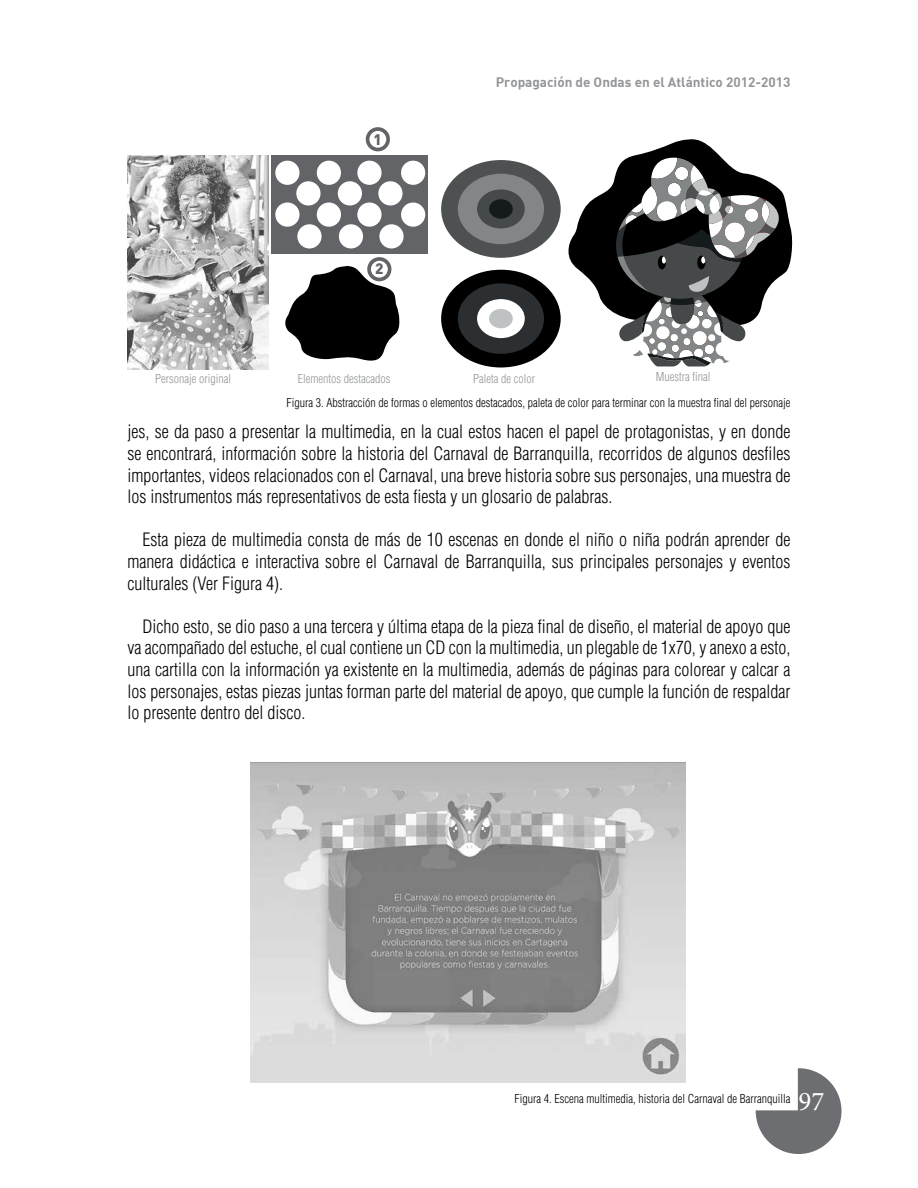
<style>
.page{position:relative;width:918px;height:1188px;background:#fff}
.page>*{position:absolute;margin:0;border:0;box-sizing:border-box;transform-origin:0 0}
.t1{font:27px "Minion Pro";color:#fff}
.t2{font:300 condensed 18px/21.6px "Helvetica LT Std";color:#000;text-align:justify}
.t3{font:900 15px "DI Nbek";color:#636467}
.t4{font:700 13.5px "DI Nbek";color:#939598}
.t5{font:300 condensed 12px "Helvetica LT Std";color:#000}
.t6{font:300 condensed 12px "Helvetica LT Std";color:#939598}
</style>
<div class="page">
<svg style="left:756px;top:1068px;width:86px;height:86px"></svg>
<div style="left:271px;top:155px;width:157px;height:99px;background:#636467"></div>
<img style="left:251px;top:763px;width:434px;height:320px">
<div style="left:441px;top:160px;width:120px;height:98px;background:#4e5151;border-radius:50%"></div>
<div style="left:458px;top:174px;width:86px;height:70px;background:#828687;border-radius:50%"></div>
<div style="left:477px;top:189px;width:48px;height:39px;background:#46494a;border-radius:50%"></div>
<div style="left:489px;top:199px;width:24px;height:20px;background:#151a1d;border-radius:50%"></div>
<div style="left:441px;top:270px;width:120px;height:97px;background:#000;border-radius:50%"></div>
<div style="left:458px;top:283px;width:86px;height:71px;background:#2b2f31;border-radius:50%"></div>
<div style="left:477px;top:299px;width:48px;height:39px;background:#fff;border-radius:50%"></div>
<div style="left:489px;top:309px;width:24px;height:19px;background:#bfc2c3;border-radius:50%"></div>
<div style="left:366px;top:127px;width:24px;height:24px;background:#636467;border-radius:50%"></div>
<svg style="left:367px;top:257px;width:24px;height:24px"></svg>
<img style="left:128px;top:155px;width:141px;height:214px">
<div style="left:369px;top:131px;width:17px;height:17px;background:#fff;border-radius:50%"></div>
<div style="left:371px;top:261px;width:17px;height:17px;background:#fff;border-radius:50%"></div>
<div style="left:275px;top:161px;width:25px;height:24px;background:#fff;border-radius:50%"></div>
<div style="left:296px;top:181px;width:25px;height:25px;background:#fff;border-radius:50%"></div>
<div style="left:297px;top:224px;width:25px;height:24px;background:#fff;border-radius:50%"></div>
<div style="left:275px;top:202px;width:25px;height:25px;background:#fff;border-radius:50%"></div>
<div style="left:317px;top:161px;width:24px;height:24px;background:#fff;border-radius:50%"></div>
<div style="left:338px;top:181px;width:24px;height:25px;background:#fff;border-radius:50%"></div>
<div style="left:339px;top:224px;width:24px;height:24px;background:#fff;border-radius:50%"></div>
<div style="left:317px;top:202px;width:24px;height:25px;background:#fff;border-radius:50%"></div>
<div style="left:357px;top:161px;width:25px;height:24px;background:#fff;border-radius:50%"></div>
<div style="left:378px;top:181px;width:25px;height:25px;background:#fff;border-radius:50%"></div>
<div style="left:379px;top:224px;width:25px;height:24px;background:#fff;border-radius:50%"></div>
<div style="left:357px;top:202px;width:25px;height:25px;background:#fff;border-radius:50%"></div>
<div style="left:401px;top:161px;width:24px;height:24px;background:#fff;border-radius:50%"></div>
<div style="left:401px;top:202px;width:24px;height:25px;background:#fff;border-radius:50%"></div>
<svg style="left:285px;top:266px;width:115px;height:95px"></svg>
<svg style="left:568px;top:139px;width:225px;height:227px"></svg>
<p class="t3" style="left:374px;top:129px;width:10px">1</p>
<p class="t3" style="left:375px;top:259px;width:10px">2</p>
<p class="t4" style="left:496px;top:73px;width:296px">Propagación de Ondas en el Atlántico 2012-2013</p>
<p class="t6" style="left:155px;top:371px;width:77px">Personaje original</p>
<p class="t6" style="left:298px;top:371px;width:94px">Elementos destacados</p>
<p class="t6" style="left:473px;top:371px;width:63px">Paleta de color</p>
<p class="t6" style="left:656px;top:369px;width:56px">Muestra final</p>
<p class="t5" style="left:287px;top:396px;width:505px">Figura 3. Abstracción de formas o elementos destacados, paleta de color para terminar con la muestra final del personaje</p>
<p class="t2" style="left:128px;top:421px;width:664px">jes, se da paso a presentar la multimedia, en la cual estos hacen el papel de protagonistas, y en donde se encontrará, información sobre la historia del Carnaval de Barranquilla, recorridos de algunos desfiles importantes, videos relacionados con el Carnaval, una breve historia sobre sus personajes, una muestra de los instrumentos más representativos de esta fiesta y un glosario de palabras.</p>
<p class="t2" style="left:128px;top:529px;width:664px;text-indent:15px">Esta pieza de multimedia consta de más de 10 escenas en donde el niño o niña podrán aprender de manera didáctica e interactiva sobre el Carnaval de Barranquilla, sus principales personajes y eventos culturales (Ver Figura 4).</p>
<p class="t2" style="left:128px;top:615px;width:664px;text-indent:15px">Dicho esto, se dio paso a una tercera y última etapa de la pieza final de diseño, el material de apoyo que va acompañado del estuche, el cual contiene un CD con la multimedia, un plegable de 1x70, y anexo a esto, una cartilla con la información ya existente en la multimedia, además de páginas para colorear y calcar a los personajes, estas piezas juntas forman parte del material de apoyo, que cumple la función de respaldar lo presente dentro del disco.</p>
<p class="t5" style="left:515px;top:1091px;width:277px">Figura 4. Escena multimedia, historia del Carnaval de Barranquilla</p>
<h1 class="t1" style="left:799px;top:1083px;width:27px">97</h1>
</div>
